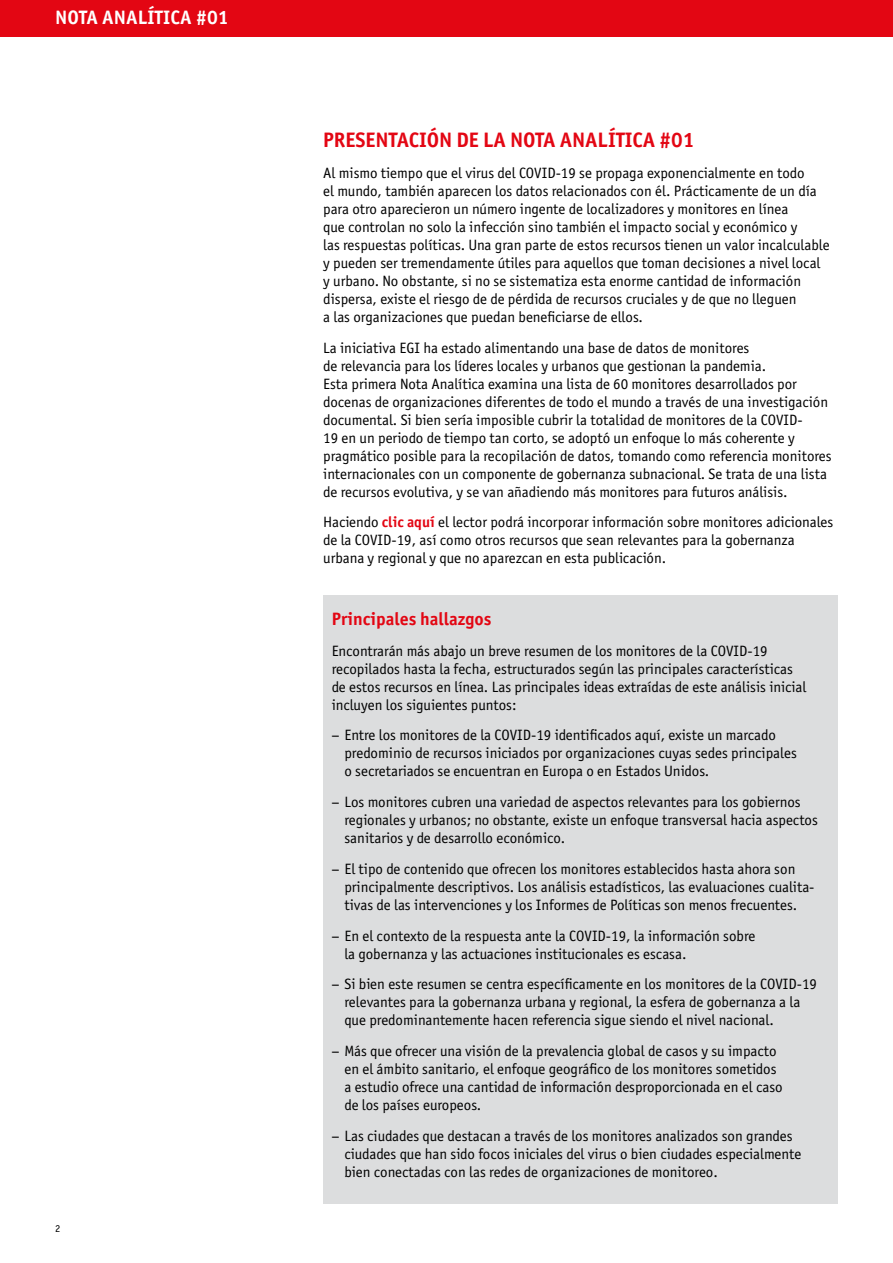
<style>
.page{position:relative;width:893px;height:1263px;background:#fff}
.page>*{position:absolute;margin:0;border:0;box-sizing:border-box;transform-origin:0 0}
.t1{font:700 21px "Officina Sans Std";letter-spacing:-.005em;color:#e30613}
.t2{font:700 19.5px "Officina Sans Std";color:#fff}
.t3{font:700 18px "Officina Sans Std";color:#e30613}
.t4{font:15px/18px "Officina Sans Std";color:#000}
.t5{font:10.5px "Officina Sans Std";color:#000}
.s1{font-weight:700;color:#e30613}
</style>
<div class="page">
<div style="left:0;top:0;width:893px;height:36px;background:#e30613"></div>
<div style="left:323px;top:595px;width:515px;height:608px;background:#dcddde"></div>
<h2 class="t2" style="left:55px;top:5px;width:175px">NOTA ANALÍTICA #01</h2>
<p class="t5" style="left:55px;top:1222px;width:7px">2</p>
<h1 class="t1" style="left:323px;top:127px;width:373px">PRESENTACIÓN DE LA NOTA ANALÍTICA #01</h1>
<p class="t4" style="left:323px;top:164px;width:508px">Al mismo tiempo que el virus del COVID-19 se propaga exponencialmente en todo<br>el mundo, también aparecen los datos relacionados con él. Prácticamente de un día para otro aparecieron un número ingente de localizadores y monitores en línea<br>que controlan no solo la infección sino también el impacto social y económico y<br>las respuestas políticas. Una gran parte de estos recursos tienen un valor incalculable y pueden ser tremendamente útiles para aquellos que toman decisiones a nivel local y urbano. No obstante, si no se sistematiza esta enorme cantidad de información dispersa, existe el riesgo de de pérdida de recursos cruciales y de que no lleguen<br>a las organizaciones que puedan beneficiarse de ellos.</p>
<p class="t4" style="left:323px;top:338px;width:510px">La iniciativa EGI ha estado alimentando una base de datos de monitores<br>de relevancia para los líderes locales y urbanos que gestionan la pandemia.<br>Esta primera Nota Analítica examina una lista de 60 monitores desarrollados por docenas de organizaciones diferentes de todo el mundo a través de una investigación documental. Si bien sería imposible cubrir la totalidad de monitores de la COVID-<br>19 en un periodo de tiempo tan corto, se adoptó un enfoque lo más coherente y pragmático posible para la recopilación de datos, tomando como referencia monitores internacionales con un componente de gobernanza subnacional. Se trata de una lista de recursos evolutiva, y se van añadiendo más monitores para futuros análisis.</p>
<p class="t4" style="left:323px;top:513px;width:512px">Haciendo <span class="s1">clic aquí</span> el lector podrá incorporar información sobre monitores adicionales de la COVID-19, así como otros recursos que sean relevantes para la gobernanza urbana y regional y que no aparezcan en esta publicación.</p>
<p class="t3" style="left:332px;top:607px;width:161px">Principales hallazgos</p>
<p class="t4" style="left:332px;top:642px;width:476px">Encontrarán más abajo un breve resumen de los monitores de la COVID-19 recopilados hasta la fecha, estructurados según las principales características de estos recursos en línea. Las principales ideas extraídas de este análisis inicial incluyen los siguientes puntos:</p>
<p class="t4" style="left:344px;top:726px;width:454px;text-indent:-13px">− Entre los monitores de la COVID-19 identificados aquí, existe un marcado predominio de recursos iniciados por organizaciones cuyas sedes principales o secretariados se encuentran en Europa o en Estados Unidos.</p>
<p class="t4" style="left:344px;top:793px;width:475px;text-indent:-13px">− Los monitores cubren una variedad de aspectos relevantes para los gobiernos regionales y urbanos; no obstante, existe un enfoque transversal hacia aspectos sanitarios y de desarrollo económico.</p>
<p class="t4" style="left:344px;top:860px;width:472px;text-indent:-13px">− El tipo de contenido que ofrecen los monitores establecidos hasta ahora son principalmente descriptivos. Los análisis estadísticos, las evaluaciones cualita&shy;tivas de las intervenciones y los Informes de Políticas son menos frecuentes.</p>
<p class="t4" style="left:344px;top:927px;width:412px;text-indent:-13px">− En el contexto de la respuesta ante la COVID-19, la información sobre la gobernanza y las actuaciones institucionales es escasa.</p>
<p class="t4" style="left:344px;top:975px;width:474px;text-indent:-13px">− Si bien este resumen se centra específicamente en los monitores de la COVID-19 relevantes para la gobernanza urbana y regional, la esfera de gobernanza a la que predominantemente hacen referencia sigue siendo el nivel nacional.</p>
<p class="t4" style="left:344px;top:1042px;width:440px;text-indent:-13px">− Más que ofrecer una visión de la prevalencia global de casos y su impacto en el ámbito sanitario, el enfoque geográfico de los monitores sometidos a estudio ofrece una cantidad de información desproporcionada en el caso de los países europeos.</p>
<p class="t4" style="left:344px;top:1127px;width:458px;text-indent:-13px">− Las ciudades que destacan a través de los monitores analizados son grandes ciudades que han sido focos iniciales del virus o bien ciudades especialmente bien conectadas con las redes de organizaciones de monitoreo.</p>
</div>
